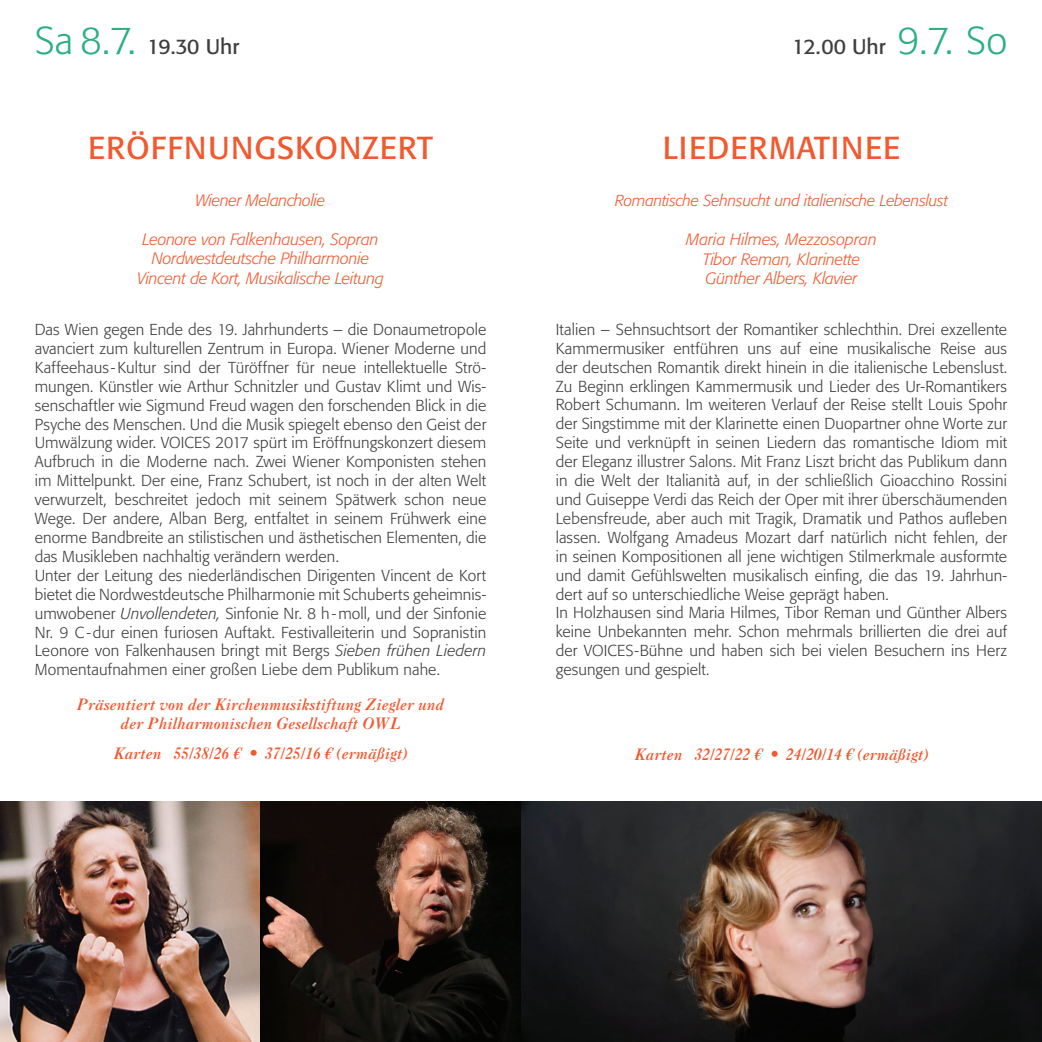
<style>
.page{position:relative;width:1042px;height:1042px;background:#fff}
.page>*{position:absolute;margin:0;border:0;box-sizing:border-box;transform-origin:0 0}
.t1{font:31.5px "Formata";letter-spacing:.03em;color:#f1592f}
.t2{font:21px "Formata";color:#3e3e3f}
.t3{font:italic 300 16.28px/19.6px "Formata";letter-spacing:-.01em;color:#f1592f;text-align:center}
.t4{font:300 15.75px/18.9px "Formata";letter-spacing:.005em;color:#3e3e3f}
.t5{font:italic 15.75px/18.9px "Caslon 3 LT Std";color:#f1592f;text-align:center}
.t6{font:italic 300 15.75px "Formata";letter-spacing:-.01em;color:#f1592f}
.s1{font-weight:300;font-size:38.5px;color:#2baf81}
.s2{font-style:italic}
</style>
<div class="page">
<img style="left:0;top:801px;width:1042px;height:241px">
<h2 class="t2" style="left:35px;top:33px;width:206px"><span class="s1">Sa 8.7.</span> 19.30 UHR</h2>
<h2 class="t2" style="left:792px;top:34px;width:217px">12.00 UHR <span class="s1">9.7. So</span></h2>
<h1 class="t1" style="left:88px;top:129px;width:228px">ERÖFFNUNGSKONZERT</h1>
<h1 class="t1" style="left:663px;top:129px;width:36px">LIEDERMATINEE</h1>
<p class="t3" style="left:196px;top:190px;width:131px">Wiener Melancholie</p>
<p class="t3" style="left:137px;top:229px;width:248px">Leonore von Falkenhausen, Sopran<br>Nordwestdeutsche Philharmonie<br>Vincent de Kort, Musikalische Leitung</p>
<p class="t4" style="left:35px;top:320px;width:453px">Das Wien gegen Ende des 19. Jahrhunderts – die Donaumetropole avanciert zum kulturellen Zentrum in Europa. Wiener Moderne und Kaffeehaus -Kultur sind der Türöffner für neue intellektuelle Strö&shy;mungen. Künstler wie Arthur Schnitzler und Gustav Klimt und Wis&shy;senschaftler wie Sigmund Freud wagen den forschenden Blick in die Psyche des Menschen. Und die Musik spiegelt ebenso den Geist der Umwälzung wider. VOICES 2017 spürt im Eröffnungskonzert diesem Aufbruch in die Moderne nach. Zwei Wiener Komponisten stehen im Mittelpunkt. Der eine, Franz Schubert, ist noch in der alten Welt verwurzelt, beschreitet jedoch mit seinem Spätwerk schon neue Wege. Der andere, Alban Berg, entfaltet in seinem Frühwerk eine enorme Bandbreite an stilistischen und ästhetischen Elementen, die das Musikleben nachhaltig verändern werden.<br>Unter der Leitung des niederländischen Dirigenten Vincent de Kort bietet die Nordwestdeutsche Philharmonie mit Schuberts geheimnis&shy;umwobener <span class="s2">Unvollendeten,</span> Sinfonie Nr. 8 h-moll, und der Sinfonie Nr. 9 C-dur einen furiosen Auftakt. Festivalleiterin und Sopranistin Leonore von Falkenhausen bringt mit Bergs <span class="s2">Sieben frühen Liedern </span>Momentaufnahmen einer großen Liebe dem Publikum nahe.</p>
<p class="t6" style="left:615px;top:191px;width:334px">Romantische Sehnsucht und italienische Lebenslust</p>
<p class="t3" style="left:686px;top:230px;width:192px">Maria Hilmes, Mezzosopran<br>Tibor Reman, Klarinette<br>Günther Albers, Klavier</p>
<p class="t4" style="left:556px;top:320px;width:453px">Italien – Sehnsuchtsort der Romantiker schlechthin. Drei exzellente Kammermusiker entführen uns auf eine musikalische Reise aus der deutschen Romantik direkt hinein in die italienische Lebenslust.<br>Zu Beginn erklingen Kammermusik und Lieder des Ur-Romantikers Robert Schumann. Im weiteren Verlauf der Reise stellt Louis Spohr der Singstimme mit der Klarinette einen Duopartner ohne Worte zur Seite und verknüpft in seinen Liedern das romantische Idiom mit der Eleganz illustrer Salons. Mit Franz Liszt bricht das Publikum dann in die Welt der Italianità auf, in der schließlich Gioacchino Rossini und Guiseppe Verdi das Reich der Oper mit ihrer überschäumenden Lebensfreude, aber auch mit Tragik, Dramatik und Pathos aufleben lassen. Wolfgang Amadeus Mozart darf natürlich nicht fehlen, der in seinen Kompositionen all jene wichtigen Stilmerkmale ausformte und damit Gefühlswelten musikalisch einfing, die das 19. Jahrhun&shy;dert auf so unterschiedliche Weise geprägt haben.<br>In Holzhausen sind Maria Hilmes, Tibor Reman und Günther Albers keine Unbekannten mehr. Schon mehrmals brillierten die drei auf der VOICES-Bühne und haben sich bei vielen Besuchern ins Herz gesungen und gespielt.</p>
<p class="t5" style="left:77px;top:695px;width:369px">Präsentiert von der Kirchenmusikstiftung Ziegler und der Philharmonischen Gesellschaft OWL</p>
<p class="t5" style="left:113px;top:744px;width:295px">Karten 55/38/26 € • 37/25/16 € (ermäßigt)</p>
<p class="t5" style="left:634px;top:745px;width:295px">Karten 32/27/22 € • 24/20/14 € (ermäßigt)</p>
</div>
